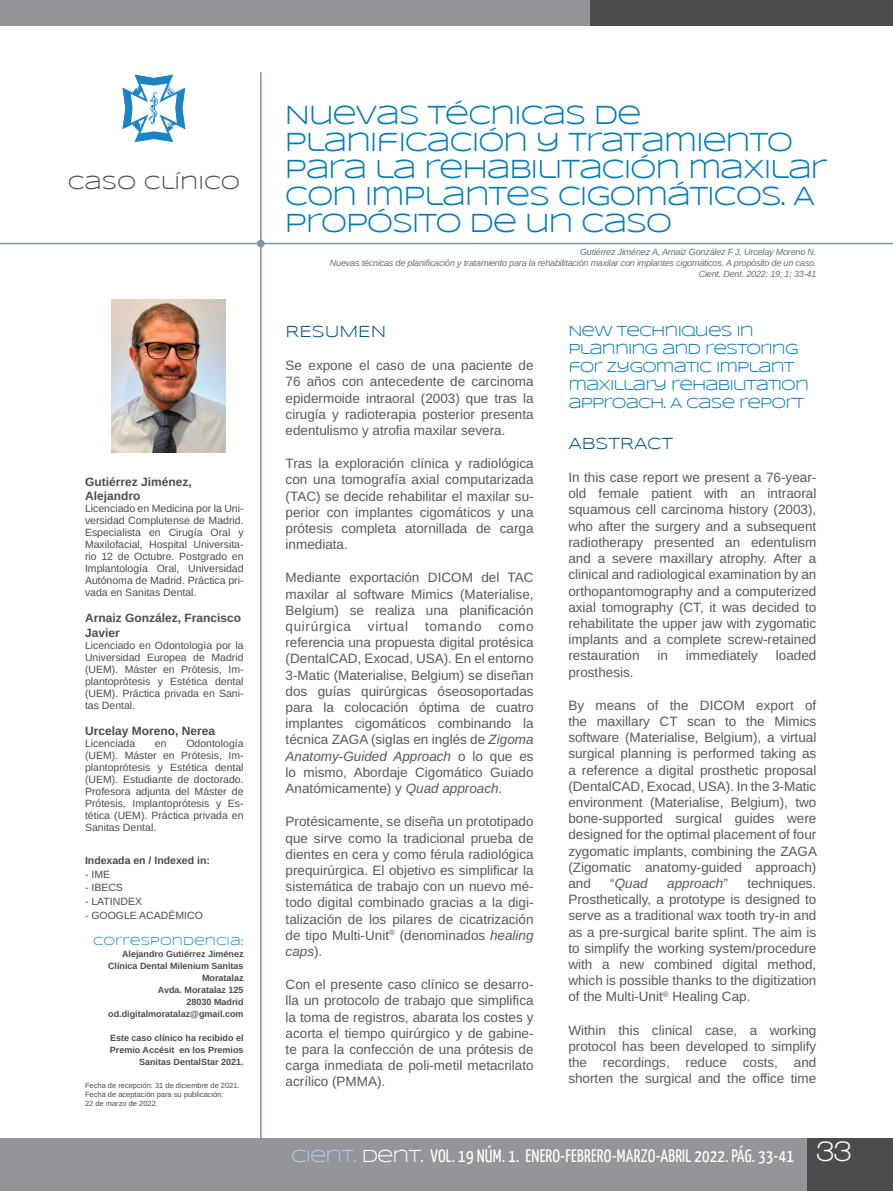
<style>
.page{position:relative;width:893px;height:1191px;background:#fff}
.page>*{position:absolute;margin:0;border:0;box-sizing:border-box;transform-origin:0 0}
.t1{font:27px/27px "Syncopate";letter-spacing:-.05em;color:#007cbb}
.t2{font:19.5px "Syncopate";color:#4b4c4d}
.t3{font:18px "Yanone Kaffeesatz";letter-spacing:.01em;color:#fff}
.t4{font:16.5px "Syncopate";color:#015382}
.t5{font:15px/18px "Syncopate";letter-spacing:-.06em;color:#007cbb}
.t6{font:13.5px/16.2px "Arimo";color:#57585a;text-align:justify}
.t7{font:13.5px "Arimo";letter-spacing:.05em;color:#57585a}
.t8{font:italic 13.5px "Arimo";color:#57585a}
.t9{font:700 12px/14.4px "Arimo";color:#4b4c4d}
.t10{font:12px "Syncopate";color:#1c89c3}
.t11{font:10.5px/12px "Arimo";color:#4b4c4d;text-align:justify}
.t12{font:700 10.5px "Arimo";color:#4b4c4d}
.t13{font:700 9px/12px "Arimo";color:#4b4c4d;text-align:right}
.t14{font:italic 9px/10.8px "Arimo";letter-spacing:-.02em;color:#6c6d70;text-align:right}
.t15{font:7.5px/9px "Arimo";color:#4b4c4d}
.s1{font-style:italic}
.s2{font-style:normal}
.s3{font-family:"Syncopate";color:#b1cae5}
.s4{font-family:"Syncopate"}
.s5{font-family:"Walkway";font-weight:700;font-size:30px}
</style>
<div class="page">
<hr style="left:260px;top:72px;width:2px;height:1099px;background:#7e91b1">
<div style="left:0;top:1138px;width:893px;height:53px;background:#939598"></div>
<div style="left:808px;top:1138px;width:85px;height:53px;background:#4b4c4d"></div>
<div style="left:0;top:0;width:893px;height:25px;background:#939598"></div>
<div style="left:591px;top:0;width:302px;height:25px;background:#4b4c4d"></div>
<hr style="left:0;top:243px;width:893px;height:1px;background:#7e91b1">
<div style="left:257px;top:240px;width:8px;height:7px;background:#7e91b1;border-radius:50%"></div>
<svg style="left:122px;top:74px;width:64px;height:68px"></svg>
<img style="left:111px;top:299px;width:115px;height:154px">
<h2 class="t2" style="left:68px;top:171px;width:174px">CASO CLÍNICO</h2>
<p class="t9" style="left:85px;top:474px;width:108px">Gutiérrez Jiménez,<br>Alejandro</p>
<p class="t11" style="left:85px;top:502px;width:160px">Licenciado en Medicina por la Uni&shy;versidad Complutense de Madrid.<br>Especialista en Cirugía Oral y Maxilofacial, Hospital Universita&shy;rio 12 de Octubre. Postgrado en Implantología Oral, Universidad Autónoma de Madrid. Práctica pri&shy;vada en Sanitas Dental.</p>
<p class="t9" style="left:85px;top:611px;width:158px">Arnaiz González, Francisco<br>Javier</p>
<p class="t11" style="left:85px;top:639px;width:160px">Licenciado en Odontología por la Universidad Europea de Madrid (UEM). Máster en Prótesis, Im&shy;plantoprótesis y Estética dental (UEM). Práctica privada en Sani&shy;tas Dental.</p>
<p class="t9" style="left:85px;top:724px;width:132px">Urcelay Moreno, Nerea</p>
<p class="t11" style="left:85px;top:738px;width:52px">Licenciada</p>
<p class="t11" style="left:155px;top:738px;width:13px">en</p>
<p class="t11" style="left:85px;top:738px;width:160px;text-indent:101px">Odontología (UEM). Máster en Prótesis, Im&shy;plantoprótesis y Estética dental (UEM). Estudiante de doctorado.<br>Profesora adjunta del Máster de Prótesis, Implantoprótesis y Es&shy;tética (UEM). Práctica privada en Sanitas Dental.</p>
<p class="t12" style="left:85px;top:853px;width:126px">Indexada en / Indexed in:</p>
<p class="t11" style="left:85px;top:868px;width:27px">- IME</p>
<p class="t11" style="left:85px;top:882px;width:39px">- IBECS</p>
<p class="t11" style="left:85px;top:895px;width:58px">- LATINDEX</p>
<p class="t11" style="left:85px;top:909px;width:119px">- GOOGLE ACADÉMICO</p>
<p class="t10" style="left:93px;top:934px;width:152px">CORRESPONDENCIA:</p>
<p class="t13" style="left:108px;top:948px;width:137px">Alejandro Gutiérrez Jiménez<br>Clínica Dental Milenium Sanitas<br>Moratalaz<br>Avda. Moratalaz 125<br>28030 Madrid od.digitalmoratalaz@gmail.com</p>
<p class="t13" style="left:110px;top:1032px;width:135px">Este caso clínico ha recibido el<br>Premio Accésit en los Premios<br>Sanitas DentalStar 2021.</p>
<p class="t15" style="left:85px;top:1080px;width:156px">Fecha de recepción: 31 de diciembre de 2021.<br>Fecha de aceptación para su publicación:<br>22 de marzo de 2022.</p>
<h1 class="t1" style="left:285px;top:101px;width:544px">NUEVAS TÉCNICAS DE<br>PLANIFICACIÓN Y TRATAMIENTO<br>PARA LA REHABILITACIÓN MAXILAR<br>CON IMPLANTES CIGOMÁTICOS. A<br>PROPÓSITO DE UN CASO</h1>
<p class="t14" style="left:330px;top:247px;width:488px">Gutiérrez Jiménez A, Arnaiz González F J, Urcelay Moreno N.<br>Nuevas técnicas de planificación y tratamiento para la rehabilitación maxilar con implantes cigomáticos. A propósito de un caso.<br>Cient. Dent. 2022; 19; 1; 33-41</p>
<p class="t4" style="left:286px;top:322px;width:102px">RESUMEN</p>
<p class="t6" style="left:286px;top:357px;width:250px">Se expone el caso de una paciente de 76 años con antecedente de carcinoma epidermoide intraoral (2003) que tras la cirugía y radioterapia posterior presenta edentulismo y atrofia maxilar severa.</p>
<p class="t6" style="left:286px;top:455px;width:250px">Tras la exploración clínica y radiológica con una tomografía axial computarizada (TAC) se decide rehabilitar el maxilar su&shy;perior con implantes cigomáticos y una prótesis completa atornillada de carga inmediata.</p>
<p class="t6" style="left:286px;top:570px;width:250px">Mediante exportación DICOM del TAC maxilar al software Mimics (Materialise, Belgium) se realiza una planificación quirúrgica</p>
<p class="t7" style="left:368px;top:617px;width:42px">virtual</p>
<p class="t7" style="left:425px;top:617px;width:58px">tomando</p>
<p class="t6" style="left:286px;top:618px;width:250px;text-indent:213px">como referencia una propuesta digital protésica (DentalCAD, Exocad, USA). En el entorno 3-Matic (Materialise, Belgium) se diseñan dos guías quirúrgicas óseosoportadas para la colocación óptima de cuatro implantes cigomáticos combinando la técnica ZAGA (siglas en inglés de <span class="s1">Zigoma Anatomy-Guided Approach</span> o lo que es lo mismo, Abordaje Cigomático Guiado Anatómicamente) y <span class="s1">Quad approach.</span></p>
<p class="t6" style="left:286px;top:813px;width:250px">Protésicamente, se diseña un prototipado que sirve como la tradicional prueba de dientes en cera y como férula radiológica prequirúrgica. El objetivo es simplificar la sistemática de trabajo con un nuevo mé&shy;todo digital combinado gracias a la digi&shy;talización de los pilares de cicatrización de tipo Multi-Unit<sup>®</sup> (denominados <span class="s1">healing caps</span>).</p>
<p class="t6" style="left:286px;top:976px;width:250px">Con el presente caso clínico se desarro&shy;lla un protocolo de trabajo que simplifica la toma de registros, abarata los costes y acorta el tiempo quirúrgico y de gabine&shy;te para la confección de una prótesis de carga inmediata de poli-metil metacrilato acrílico (PMMA).</p>
<p class="t5" style="left:568px;top:322px;width:242px">NEW TECHNIQUES IN<br>PLANNING AND RESTORING<br>FOR ZYGOMATIC IMPLANT<br>MAXILLARY REHABILITATION<br>APPROACH. A CASE REPORT</p>
<p class="t4" style="left:568px;top:434px;width:106px">ABSTRACT</p>
<p class="t6" style="left:568px;top:469px;width:250px">In this case report we present a 76-year&shy;old female patient with an intraoral squamous cell carcinoma history (2003), who after the surgery and a subsequent radiotherapy presented an edentulism and a severe maxillary atrophy. After a clinical and radiological examination by an orthopantomography and a computerized axial tomography (CT, it was decided to rehabilitate the upper jaw with zygomatic implants and a complete screw-retained restauration</p>
<p class="t6" style="left:657px;top:648px;width:12px">in</p>
<p class="t6" style="left:686px;top:648px;width:74px">immediately</p>
<p class="t6" style="left:776px;top:648px;width:42px">loaded</p>
<p class="t6" style="left:568px;top:664px;width:67px">prosthesis.</p>
<p class="t6" style="left:568px;top:697px;width:250px">By means of the DICOM export of the maxillary CT scan to the Mimics software (Materialise, Belgium), a virtual surgical planning is performed taking as a reference a digital prosthetic proposal (DentalCAD, Exocad, USA). In the 3-Matic environment (Materialise, Belgium), two bone-supported surgical guides were designed for the optimal placement of four zygomatic implants, combining the ZAGA (Zigomatic anatomy-guided approach) and</p>
<p class="t8" style="left:610px;top:874px;width:39px"><span class="s2">“</span>Quad</p>
<p class="t8" style="left:667px;top:874px;width:62px">approach<span class="s2">”</span></p>
<p class="t6" style="left:568px;top:875px;width:250px;text-indent:179px">techniques.<br>Prosthetically, a prototype is designed to serve as a traditional wax tooth try-in and as a pre-surgical barite splint. The aim is to simplify the working system/procedure with a new combined digital method, which is possible thanks to the digitization of the Multi-Unit<sup>®</sup> Healing Cap.</p>
<p class="t6" style="left:568px;top:1022px;width:250px">Within this clinical case, a working protocol has been developed to simplify the recordings, reduce costs, and shorten the surgical and the office time</p>
<h3 class="t3" style="left:291px;top:1144px;width:562px"><span class="s3">CIENT.</span> <span class="s4">DENT.</span> VOL. 19 NÚM. 1. ENERO-FEBRERO-MARZO-ABRIL 2022. PÁG. 33-41 <span class="s5">33</span></h3>
</div>
